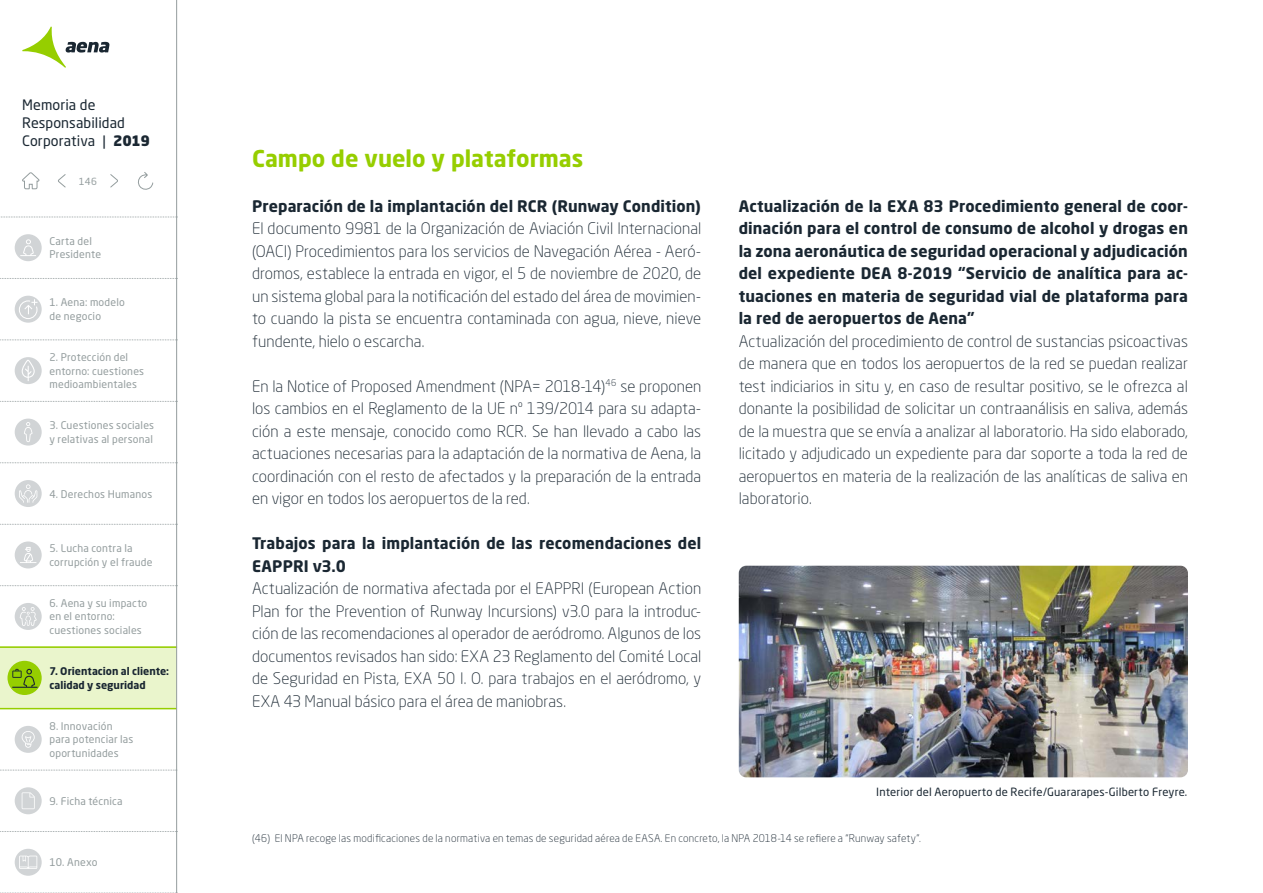
<style>
.page{position:relative;width:1263px;height:893px;background:#fff}
.page>*{position:absolute;margin:0;border:0;box-sizing:border-box;transform-origin:0 0}
.t1{font:700 22.95px "Neo Sans W1 G";color:#96ce00}
.t2{font:300 15.75px/22.5px "Neo Sans W1 G";color:#1a2732;text-align:justify}
.t3{font:700 15.75px/22.5px "Neo Sans W1 G";letter-spacing:.005em;color:#1a2732}
.t4{font:14.25px/18px "Neo Sans W1 G";letter-spacing:.01em;color:#1a2732}
.t5{font:11.25px "Neo Sans W1 G";letter-spacing:.015em;color:#1a2732}
.t6{font:10.5px/13.5px "Neo Sans W1 G";letter-spacing:.02em;color:#949d9e}
.t7{font:300 10.5px "Neo Sans W1 G";letter-spacing:.02em;color:#1a2732}
.t8{font:700 10.5px/13.5px "Neo Sans W1 G";color:#1a2732}
.t9{font:9.75px "Neo Sans W1 G";color:#949d9e}
.s1{font-weight:900}
</style>
<div class="page">
<div style="left:0;top:646px;width:176px;height:62px;background:#eaf5cc"></div>
<svg style="left:0;top:892px;width:176px;height:1px"></svg>
<svg style="left:22px;top:27px;width:87px;height:41px"></svg>
<svg style="left:0;top:585px;width:176px;height:1px"></svg>
<hr style="left:0;top:646px;width:176px;height:2px;background:#96ce00">
<div style="left:15px;top:603px;width:27px;height:27px;background:#d1d4d6;border-radius:50%"></div>
<svg style="left:20px;top:607px;width:17px;height:19px"></svg>
<div style="left:15px;top:541px;width:27px;height:27px;background:#d1d4d6;border-radius:50%"></div>
<svg style="left:20px;top:547px;width:16px;height:16px"></svg>
<svg style="left:1px;top:217px;width:175px;height:1px"></svg>
<div style="left:15px;top:234px;width:27px;height:27px;background:#d1d4d6;border-radius:50%"></div>
<svg style="left:20px;top:239px;width:16px;height:17px"></svg>
<svg style="left:0;top:278px;width:176px;height:1px"></svg>
<div style="left:15px;top:296px;width:27px;height:27px;background:#d1d4d6;border-radius:50%"></div>
<svg style="left:19px;top:299px;width:19px;height:20px"></svg>
<svg style="left:0;top:339px;width:176px;height:1px"></svg>
<div style="left:15px;top:357px;width:27px;height:27px;background:#d1d4d6;border-radius:50%"></div>
<svg style="left:21px;top:360px;width:14px;height:21px"></svg>
<svg style="left:0;top:401px;width:176px;height:1px"></svg>
<div style="left:15px;top:419px;width:27px;height:27px;background:#d1d4d6;border-radius:50%"></div>
<svg style="left:24px;top:422px;width:9px;height:20px"></svg>
<svg style="left:0;top:524px;width:176px;height:1px"></svg>
<svg style="left:0;top:462px;width:176px;height:1px"></svg>
<div style="left:15px;top:480px;width:27px;height:27px;background:#d1d4d6;border-radius:50%"></div>
<svg style="left:19px;top:484px;width:18px;height:19px"></svg>
<div style="left:7px;top:661px;width:35px;height:34px;background:#96ce00;border-radius:50%"></div>
<svg style="left:12px;top:669px;width:26px;height:19px"></svg>
<hr style="left:0;top:708px;width:176px;height:1px;background:#96ce00">
<div style="left:15px;top:726px;width:27px;height:27px;background:#d1d4d6;border-radius:50%"></div>
<svg style="left:22px;top:731px;width:13px;height:17px"></svg>
<svg style="left:0;top:770px;width:176px;height:1px"></svg>
<svg style="left:0;top:831px;width:176px;height:1px"></svg>
<div style="left:15px;top:787px;width:27px;height:27px;background:#d1d4d6;border-radius:50%"></div>
<svg style="left:22px;top:792px;width:13px;height:17px"></svg>
<div style="left:15px;top:849px;width:27px;height:27px;background:#d1d4d6;border-radius:50%"></div>
<svg style="left:19px;top:856px;width:18px;height:13px"></svg>
<svg style="left:22px;top:172px;width:18px;height:18px"></svg>
<svg style="left:110px;top:174px;width:8px;height:14px"></svg>
<svg style="left:58px;top:174px;width:8px;height:14px"></svg>
<svg style="left:138px;top:172px;width:16px;height:18px"></svg>
<hr style="left:176px;top:0;width:1px;height:893px;background:#949d9e">
<img style="left:739px;top:566px;width:449px;height:211px">
<p class="t4" style="left:22px;top:95px;width:129px">Memoria de<br>Responsabilidad<br>Corporativa | <span class="s1">2019</span></p>
<p class="t9" style="left:79px;top:175px;width:20px">146</p>
<p class="t6" style="left:49px;top:234px;width:53px">Carta del<br>Presidente</p>
<p class="t6" style="left:49px;top:296px;width:77px">1. Aena: modelo de negocio</p>
<p class="t6" style="left:49px;top:350px;width:96px">2. Protección del entorno: cuestiones medioambientales</p>
<p class="t6" style="left:49px;top:419px;width:106px">3. Cuestiones sociales y relativas al personal</p>
<p class="t6" style="left:49px;top:487px;width:104px">4. Derechos Humanos</p>
<p class="t6" style="left:49px;top:541px;width:105px">5. Lucha contra la corrupción y el fraude</p>
<p class="t6" style="left:49px;top:596px;width:99px">6. Aena y su impacto en el entorno: cuestiones sociales</p>
<p class="t8" style="left:49px;top:664px;width:121px">7. Orientacion al cliente: calidad y seguridad</p>
<p class="t6" style="left:49px;top:719px;width:85px">8. Innovación para potenciar las oportunidades</p>
<p class="t6" style="left:49px;top:794px;width:75px">9. Ficha técnica</p>
<p class="t6" style="left:49px;top:855px;width:49px">10. Anexo</p>
<h1 class="t1" style="left:252px;top:143px;width:333px">Campo de vuelo y plataformas</h1>
<p class="t3" style="left:252px;top:194px;width:450px">Preparación de la implantación del RCR (Runway Condition)</p>
<p class="t2" style="left:252px;top:217px;width:451px">El documento 9981 de la Organización de Aviación Civil Internacional (OACI) Procedimientos para los servicios de Navegación Aérea - Aeró&shy;dromos, establece la entrada en vigor, el 5 de noviembre de 2020, de un sistema global para la notificación del estado del área de movimien&shy;to cuando la pista se encuentra contaminada con agua, nieve, nieve fundente, hielo o escarcha.</p>
<p class="t2" style="left:252px;top:374px;width:451px">En la Notice of Proposed Amendment (NPA= 2018-14)<sup>46</sup> se proponen los cambios en el Reglamento de la UE nº 139/2014 para su adapta&shy;ción a este mensaje, conocido como RCR. Se han llevado a cabo las actuaciones necesarias para la adaptación de la normativa de Aena, la coordinación con el resto de afectados y la preparación de la entrada en vigor en todos los aeropuertos de la red.</p>
<p class="t3" style="left:252px;top:532px;width:451px">Trabajos para la implantación de las recomendaciones del<br>EAPPRI v3.0</p>
<p class="t2" style="left:252px;top:577px;width:451px">Actualización de normativa afectada por el EAPPRI (European Action Plan for the Prevention of Runway Incursions) v3.0 para la introduc&shy;ción de las recomendaciones al operador de aeródromo. Algunos de los documentos revisados han sido: EXA 23 Reglamento del Comité Local de Seguridad en Pista, EXA 50 I. O. para trabajos en el aeródromo, y EXA 43 Manual básico para el área de maniobras.</p>
<p class="t3" style="left:739px;top:194px;width:451px;text-align:justify">Actualización de la EXA 83 Procedimiento general de coor&shy;dinación para el control de consumo de alcohol y drogas en la zona aeronáutica de seguridad operacional y adjudicación del expediente DEA 8-2019 “Servicio de analítica para ac&shy;tuaciones en materia de seguridad vial de plataforma para la red de aeropuertos de Aena”</p>
<p class="t2" style="left:739px;top:329px;width:451px">Actualización del procedimiento de control de sustancias psicoactivas de manera que en todos los aeropuertos de la red se puedan realizar test indiciarios in situ y, en caso de resultar positivo, se le ofrezca al donante la posibilidad de solicitar un contraanálisis en saliva, además de la muestra que se envía a analizar al laboratorio. Ha sido elaborado, licitado y adjudicado un expediente para dar soporte a toda la red de aeropuertos en materia de la realización de las analíticas de saliva en laboratorio.</p>
<p class="t5" style="left:876px;top:785px;width:313px">Interior del Aeropuerto de Recife/Guararapes-Gilberto Freyre.</p>
<p class="t7" style="left:252px;top:831px;width:670px">(46) El NPA recoge las modificaciones de la normativa en temas de seguridad aérea de EASA. En concreto, la NPA 2018-14 se refiere a “Runway safety”.</p>
</div>
